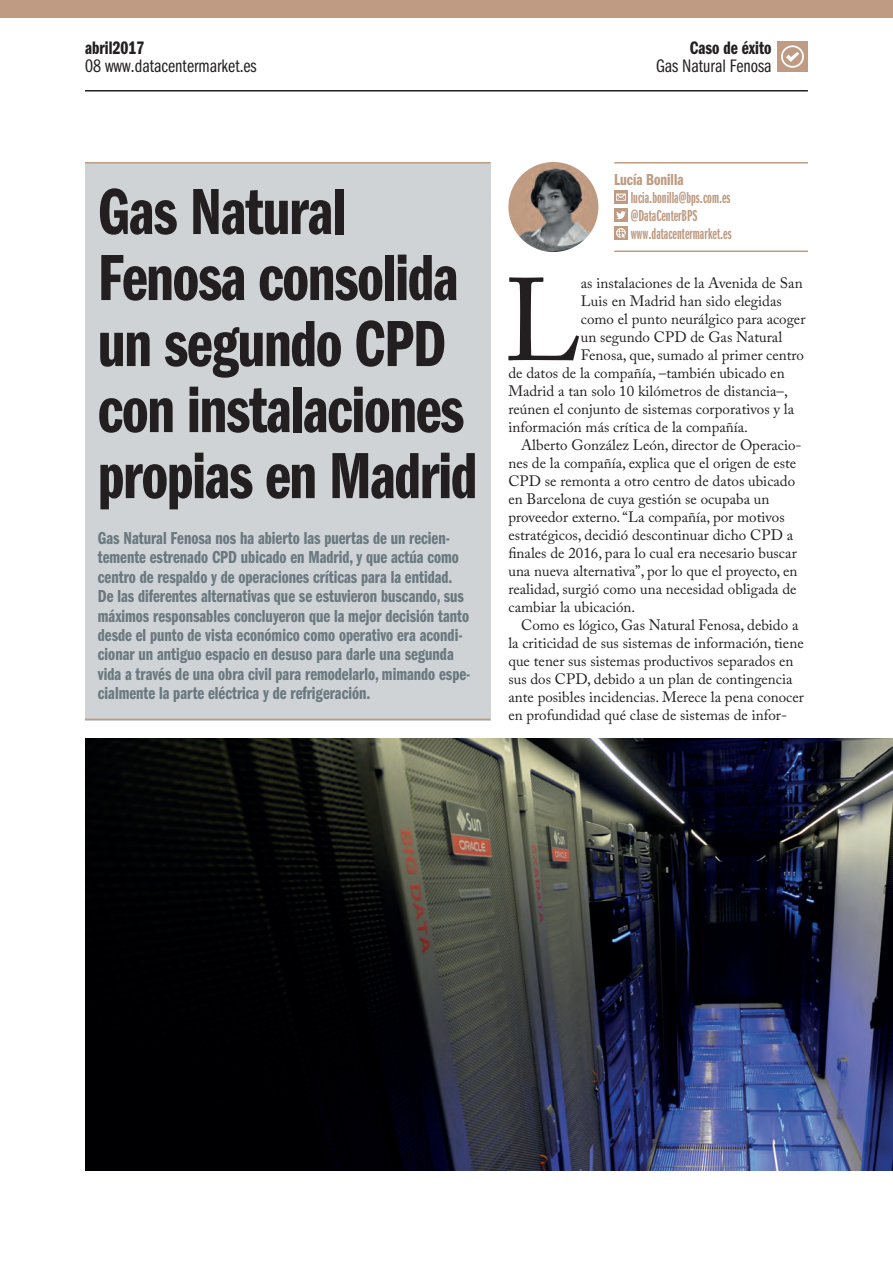
<style>
.page{position:relative;width:893px;height:1263px;background:#fff}
.page>*{position:absolute;margin:0;border:0;box-sizing:border-box;transform-origin:0 0}
.Texto_capitular{font:116.25px "Adobe Caslon Pro";color:#231f20}
.T{font:67.5px/66px "ITC Franklin Gothic Std Dm Cp";letter-spacing:-.015em;color:#231f20}
.t1{font:18.75px "ITC Franklin Gothic Std Bk Cp";color:#231f20}
.t2{font:18.75px "ITC Franklin Gothic Std Dm Cp";color:#231f20}
.E{font:18px/19.4px "ITC Franklin Gothic Std Dm Cp";color:#6a7980}
.F{font:16.5px "ITC Franklin Gothic Std Dm X Cp";color:#be9b82}
.F-2{font:16.5px "ITC Franklin Gothic Std Dm Cp";color:#be9b82}
.Texto{font:15px/18px "Adobe Caslon Pro";color:#231f20}
.Texto_capitular-2{font:15px "Adobe Caslon Pro";color:#231f20}
</style>
<div class="page">
<div style="left:777px;top:41px;width:31px;height:31px;background:#be9b82"></div>
<div style="left:0;top:0;width:893px;height:18px;background:#be9b82"></div>
<hr style="left:85px;top:90px;width:723px;height:2px;background:#231f20">
<svg style="left:781px;top:45px;width:23px;height:23px"></svg>
<div style="left:85px;top:162px;width:405px;height:558px;background:#cfd3d6"></div>
<hr style="left:85px;top:719px;width:405px;height:1px;background:#be9b82">
<hr style="left:85px;top:162px;width:405px;height:2px;background:#be9b82">
<hr style="left:614px;top:162px;width:194px;height:2px;background:#be9b82">
<hr style="left:614px;top:251px;width:194px;height:1px;background:#be9b82">
<div style="left:614px;top:209px;width:14px;height:13px;background:#be9b82"></div>
<svg style="left:616px;top:211px;width:10px;height:9px"></svg>
<div style="left:614px;top:190px;width:14px;height:14px;background:#be9b82"></div>
<svg style="left:616px;top:194px;width:10px;height:7px"></svg>
<div style="left:614px;top:227px;width:14px;height:13px;background:#be9b82"></div>
<svg style="left:616px;top:228px;width:10px;height:10px"></svg>
<img style="left:508px;top:162px;width:90px;height:90px;border-radius:45px">
<img style="left:85px;top:738px;width:808px;height:432px">
<p class="t2" style="left:85px;top:37px;width:61px">abril2017</p>
<p class="t1" style="left:85px;top:56px;width:173px">08 www.datacentermarket.es</p>
<p class="t2" style="left:690px;top:37px;width:83px">Caso de éxito</p>
<p class="t1" style="left:656px;top:56px;width:117px">Gas Natural Fenosa</p>
<p class="T" style="left:98px;top:180px;width:381px">Gas Natural<br>Fenosa consolida un segundo CPD con instalaciones propias en Madrid</p>
<p class="E" style="left:98px;top:528px;width:374px">Gas Natural Fenosa nos ha abierto las puertas de un recien&shy;temente estrenado CPD ubicado en Madrid, y que actúa como centro de respaldo y de operaciones críticas para la entidad.<br>De las diferentes alternativas que se estuvieron buscando, sus máximos responsables concluyeron que la mejor decisión tanto desde el punto de vista económico como operativo era acondi&shy;cionar un antiguo espacio en desuso para darle una segunda vida a través de una obra civil para remodelarlo, mimando espe&shy;cialmente la parte eléctrica y de refrigeración.</p>
<p class="F-2" style="left:614px;top:171px;width:71px">Lucía Bonilla</p>
<p class="F" style="left:631px;top:189px;width:101px">lucia.bonilla@bps.com.es</p>
<p class="F" style="left:631px;top:207px;width:68px">@DataCenterBPS</p>
<p class="F" style="left:631px;top:225px;width:102px">www.datacentermarket.es</p>
<p class="Texto_capitular" style="left:504px;top:252px;width:78px">L</p>
<p class="Texto_capitular-2" style="left:581px;top:274px;width:223px">as instalaciones de la Avenida de San</p>
<p class="Texto_capitular-2" style="left:581px;top:292px;width:202px">Luis en Madrid han sido elegidas</p>
<p class="Texto_capitular-2" style="left:581px;top:310px;width:226px">como el punto neurálgico para acoger</p>
<p class="Texto_capitular-2" style="left:581px;top:328px;width:203px">un segundo CPD de Gas Natural</p>
<p class="Texto_capitular-2" style="left:581px;top:346px;width:225px">Fenosa, que, sumado al primer centro</p>
<p class="Texto_capitular-2" style="left:508px;top:364px;width:278px">de datos de la compañía, –también ubicado en</p>
<p class="Texto_capitular-2" style="left:508px;top:382px;width:281px">Madrid a tan solo 10 kilómetros de distancia–,</p>
<p class="Texto_capitular-2" style="left:508px;top:400px;width:287px">reúnen el conjunto de sistemas corporativos y la</p>
<p class="Texto_capitular-2" style="left:508px;top:418px;width:241px">información más crítica de la compañía.</p>
<p class="Texto" style="left:508px;top:436px;width:295px;text-indent:13px">Alberto González León, director de Operacio&shy;nes de la compañía, explica que el origen de este CPD se remonta a otro centro de datos ubicado en Barcelona de cuya gestión se ocupaba un proveedor externo. “La compañía, por motivos estratégicos, decidió descontinuar dicho CPD a finales de 2016, para lo cual era necesario buscar una nueva alternativa”, por lo que el proyecto, en realidad, surgió como una necesidad obligada de cambiar la ubicación.</p>
<p class="Texto" style="left:508px;top:616px;width:297px;text-indent:13px">Como es lógico, Gas Natural Fenosa, debido a la criticidad de sus sistemas de información, tiene que tener sus sistemas productivos separados en sus dos CPD, debido a un plan de contingencia ante posibles incidencias. Merece la pena conocer en profundidad qué clase de sistemas de infor-</p>
</div>
